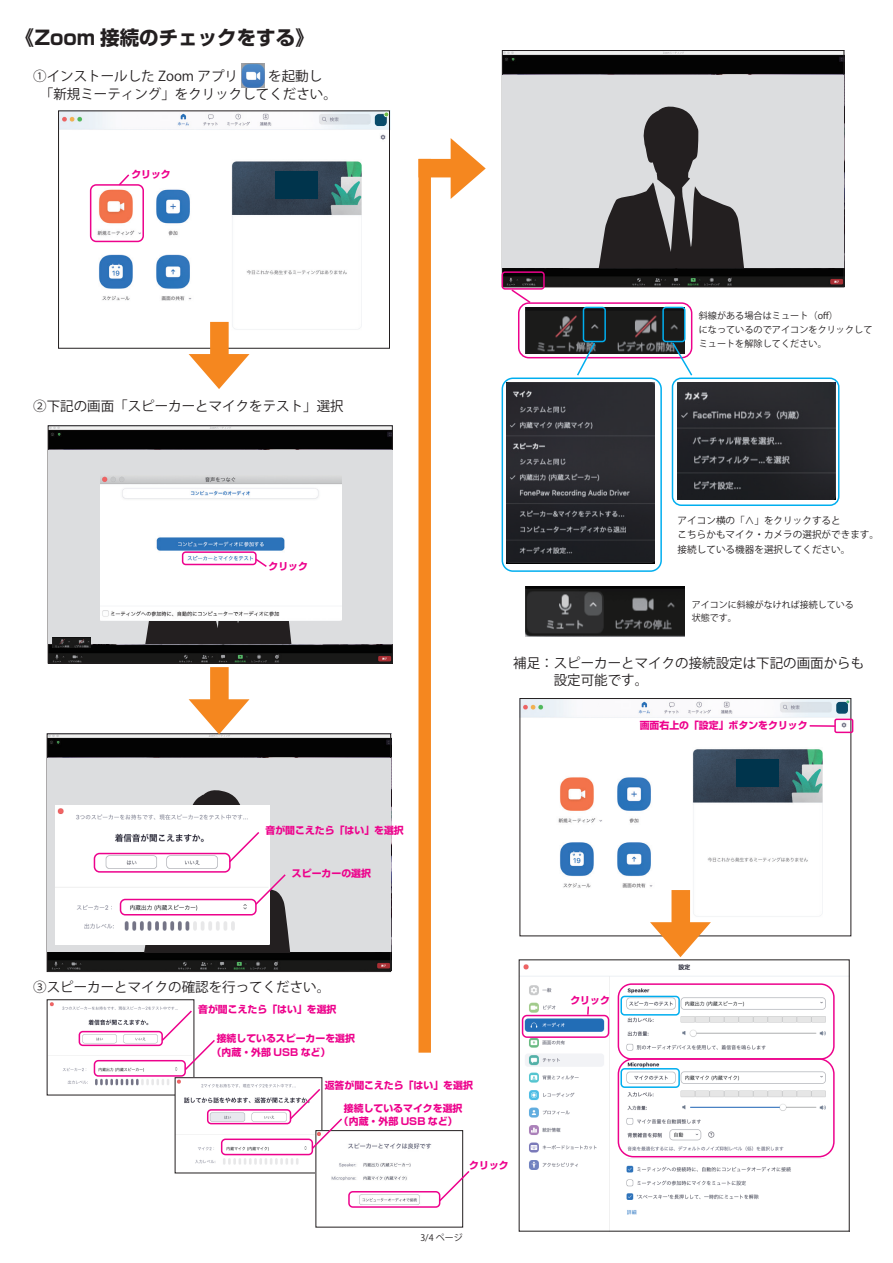
<style>
.page{position:relative;width:893px;height:1263px;background:#fff}
.page>*{position:absolute;margin:0;border:0;box-sizing:border-box;transform-origin:0 0}
.t1{font:700 19.5px "Shin Go Pro";color:#231f20}
.t2{font:13.5px/18px "Koz Go Pr 6 N";color:#231f20}
.t3{font:700 9.9px/13.5px "Shin Go Pro";color:#ed028c}
.t4{font:9.6px/14.4px "Koz Go Pr 6 N";color:#231f20}
.t5{font:9.15px/13.6px "Koz Go Pr 6 N";color:#231f20}
.t6{font:9px/13.5px "Koz Go Pr 6 N";color:#231f20}
</style>
<div class="page">
<img style="left:526px;top:587px;width:159px;height:49px">
<img style="left:50px;top:428px;width:340px;height:233px">
<img style="left:241px;top:64px;width:23px;height:23px">
<img style="left:59px;top:113px;width:331px;height:236px">
<div style="left:58px;top:111px;width:332px;height:237px;border:1px solid #231f20"></div>
<div style="left:48px;top:450px;width:344px;height:194px;background:#dcdddf"></div>
<img style="left:101px;top:476px;width:241px;height:145px">
<img style="left:506px;top:382px;width:148px;height:182px">
<img style="left:678px;top:382px;width:157px;height:118px">
<img style="left:526px;top:307px;width:159px;height:46px">
<img style="left:53px;top:637px;width:38px;height:11px">
<svg style="left:136px;top:480px;width:161px;height:164px;background:#d1d3d9"></svg>
<img style="left:521px;top:964px;width:326px;height:265px">
<div style="left:522px;top:1015px;width:87px;height:23px;border:2px solid #ed028c;border-radius:4px"></div>
<svg style="left:586px;top:1005px;width:4px;height:11px"></svg>
<div style="left:618px;top:983px;width:217px;height:77px;border:2px solid #ed028c;border-radius:13px"></div>
<div style="left:618px;top:1058px;width:217px;height:99px;border:2px solid #ed028c;border-radius:15px"></div>
<div style="left:620px;top:996px;width:60px;height:19px;border:2px solid #00aeef;border-radius:3px"></div>
<div style="left:620px;top:1068px;width:60px;height:20px;border:2px solid #00aeef;border-radius:3px"></div>
<img style="left:49px;top:736px;width:340px;height:234px">
<div style="left:47px;top:758px;width:344px;height:194px;background:#dcdddf"></div>
<img style="left:55px;top:805px;width:80px;height:139px">
<svg style="left:189px;top:322px;width:60px;height:67px"></svg>
<svg style="left:418px;top:138px;width:68px;height:61px"></svg>
<svg style="left:189px;top:667px;width:60px;height:67px"></svg>
<div style="left:418px;top:159px;width:13px;height:894px;background:#f5871f"></div>
<img style="left:504px;top:52px;width:338px;height:233px">
<div style="left:502px;top:75px;width:342px;height:192px;background:#dcdddf"></div>
<svg style="left:599px;top:106px;width:145px;height:161px"></svg>
<div style="left:502px;top:271px;width:43px;height:19px;border:2px solid #ed028c;border-radius:3px"></div>
<div style="left:275px;top:172px;width:43px;height:27px;background:#00344c"></div>
<div style="left:375px;top:114px;width:11px;height:12px;background:#084b6a;border-radius:3px"></div>
<svg style="left:384px;top:112px;width:5px;height:5px"></svg>
<img style="left:520px;top:700px;width:331px;height:237px">
<div style="left:520px;top:698px;width:331px;height:238px;border:1px solid #231f20"></div>
<svg style="left:650px;top:890px;width:61px;height:67px"></svg>
<div style="left:736px;top:759px;width:43px;height:28px;background:#00344c"></div>
<div style="left:836px;top:702px;width:12px;height:12px;background:#084b6a;border-radius:3px"></div>
<div style="left:90px;top:184px;width:54px;height:58px;border:2px solid #ed028c;border-radius:6px"></div>
<svg style="left:117px;top:173px;width:14px;height:14px"></svg>
<div style="left:120px;top:899px;width:137px;height:16px;border:2px solid #ed028c;border-radius:5px"></div>
<div style="left:94px;top:853px;width:137px;height:20px;border:2px solid #ed028c;border-radius:5px"></div>
<svg style="left:135px;top:790px;width:156px;height:162px"></svg>
<img style="left:49px;top:1002px;width:126px;height:91px">
<div style="left:47px;top:999px;width:147px;height:96px;border:1px solid #231f20"></div>
<img style="left:175px;top:1079px;width:141px;height:95px">
<div style="left:175px;top:1077px;width:147px;height:96px;border:1px solid #231f20"></div>
<img style="left:318px;top:1143px;width:123px;height:64px">
<div style="left:316px;top:1130px;width:147px;height:97px;border:1px solid #231f20"></div>
<div style="left:94px;top:1060px;width:92px;height:17px;border:2px solid #ed028c;border-radius:4px"></div>
<div style="left:79px;top:1031px;width:84px;height:15px;border:2px solid #ed028c;border-radius:4px"></div>
<svg style="left:160px;top:1009px;width:55px;height:63px"></svg>
<div style="left:207px;top:1109px;width:84px;height:15px;border:2px solid #ed028c;border-radius:4px"></div>
<div style="left:221px;top:1138px;width:92px;height:17px;border:2px solid #ed028c;border-radius:4px"></div>
<svg style="left:288px;top:1087px;width:56px;height:63px"></svg>
<div style="left:348px;top:1191px;width:92px;height:17px;border:2px solid #ed028c;border-radius:4px"></div>
<svg style="left:438px;top:1169px;width:32px;height:34px"></svg>
<div style="left:518px;top:302px;width:174px;height:56px;border:2px solid #ed028c;border-radius:10px"></div>
<svg style="left:510px;top:288px;width:22px;height:16px"></svg>
<div style="left:583px;top:307px;width:23px;height:35px;border:2px solid #00aeef;border-radius:3px"></div>
<div style="left:662px;top:307px;width:23px;height:35px;border:2px solid #00aeef;border-radius:3px"></div>
<svg style="left:576px;top:341px;width:21px;height:35px"></svg>
<svg style="left:671px;top:341px;width:22px;height:35px"></svg>
<div style="left:502px;top:377px;width:160px;height:195px;border:2px solid #00aeef;border-radius:11px"></div>
<div style="left:672px;top:377px;width:167px;height:129px;border:2px solid #00aeef;border-radius:9px"></div>
<div style="left:834px;top:718px;width:19px;height:15px;border:2px solid #ed028c;border-radius:2px"></div>
<hr style="left:810px;top:725px;width:25px;height:2px;background:#ed028c">
<h1 class="t1" style="left:15px;top:22px;width:301px">《Zoom 接続のチェックをする》</h1>
<h2 class="t2" style="left:33px;top:68px;width:305px">①インストールした Zoom アプリ　　 を起動し　「新規ミーティング」をクリックしてください。</h2>
<p class="t3" style="left:131px;top:167px;width:41px">クリック</p>
<h2 class="t2" style="left:33px;top:397px;width:312px">②下記の画面「スピーカーとマイクをテスト」選択</h2>
<p class="t3" style="left:269px;top:559px;width:41px">クリック</p>
<p class="t3" style="left:266px;top:823px;width:140px">音が聞こえたら「はい」を選択</p>
<p class="t3" style="left:292px;top:865px;width:81px">スピーカーの選択</p>
<h2 class="t2" style="left:33px;top:978px;width:298px">③スピーカーとマイクの確認を行ってください。</h2>
<p class="t3" style="left:198px;top:1001px;width:140px">音が聞こえたら「はい」を選択</p>
<p class="t3" style="left:212px;top:1030px;width:145px;text-indent:5px">接続しているスピーカーを選択（内蔵・外部 USB など）</p>
<p class="t5" style="left:699px;top:309px;width:175px">斜線がある場合はミュート（off）<br>になっているのでアイコンをクリックしてミュートを解除してください。</p>
<p class="t4" style="left:678px;top:513px;width:203px">アイコン横の「∧」をクリックすると<br>こちらかもマイク・カメラの選択ができます。接続している機器を選択してください。</p>
<p class="t6" style="left:692px;top:598px;width:163px">アイコンに斜線がなければ接続している状態です。</p>
<h2 class="t2" style="left:513px;top:655px;width:352px;line-height:16.5px">補足：スピーカーとマイクの接続設定は下記の画面からも　　　設定可能です。</h2>
<p class="t3" style="left:640px;top:718px;width:169px">画面右上の「設定」ボタンをクリック</p>
<p class="t3" style="left:570px;top:992px;width:41px">クリック</p>
<p class="t3" style="left:325px;top:1077px;width:150px">返答が聞こえたら「はい」を選択</p>
<p class="t3" style="left:339px;top:1100px;width:125px;text-align:center">接続しているマイクを選択（内蔵・外部 USB など）</p>
<p class="t3" style="left:469px;top:1158px;width:41px">クリック</p>
<p class="t6" style="left:420px;top:1231px;width:44px">3/4 ページ</p>
</div>
